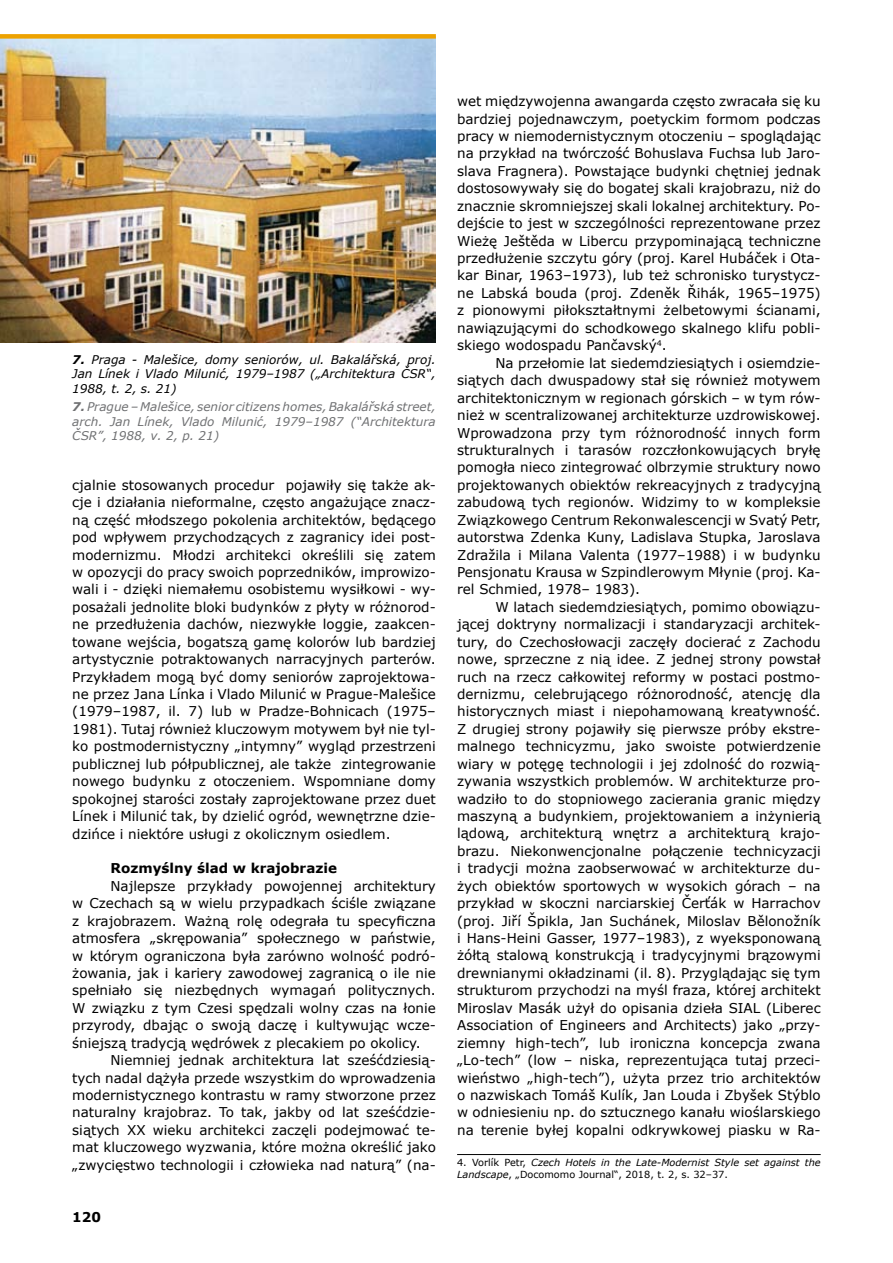
<style>
.page{position:relative;width:893px;height:1263px;background:#fff}
.page>*{position:absolute;margin:0;border:0;box-sizing:border-box;transform-origin:0 0}
.t1{font:13.5px/17.4px "Verdana";color:#000;text-align:justify}
.t2{font:700 13.5px "Verdana";color:#000}
.t3{font:italic 12px/14.4px "Verdana";color:#707173;text-align:justify}
.t4{font:italic 12px/14.4px "Verdana";color:#000;text-align:justify}
.t5{font:italic 9.75px/11.7px "Verdana";color:#000}
.s1{font-weight:700}
.s2{font-style:normal}
</style>
<div class="page">
<hr style="left:457px;top:1154px;width:364px;height:1px;background:#000">
<img style="left:0;top:39px;width:436px;height:304px">
<div style="left:0;top:34px;width:436px;height:5px;background:#eda200"></div>
<p class="t4" style="left:72px;top:352px;width:365px"><span class="s1">7.</span> Praga - Malešice, domy seniorów, ul. Bakalářská, proj.<br>Jan Línek i Vlado Milunić, 1979–1987 („Architektura ČSR“, 1988, t. 2, s. 21)</p>
<p class="t3" style="left:72px;top:399px;width:365px"><span class="s1">7.</span> Prague – Malešice, senior citizens homes, Bakalářská street, arch. Jan Línek, Vlado Milunić, 1979–1987 (“Architektura ČSR”, 1988, v. 2, p. 21)</p>
<p class="t1" style="left:72px;top:476px;width:365px">cjalnie stosowanych procedur pojawiły się także ak&shy;cje i działania nieformalne, często angażujące znacz&shy;ną część młodszego pokolenia architektów, będącego pod wpływem przychodzących z zagranicy idei post&shy;modernizmu. Młodzi architekci określili się zatem w opozycji do pracy swoich poprzedników, improwizo&shy;wali i - dzięki niemałemu osobistemu wysiłkowi - wy&shy;posażali jednolite bloki budynków z płyty w różnorod&shy;ne przedłużenia dachów, niezwykłe loggie, zaakcen&shy;towane wejścia, bogatszą gamę kolorów lub bardziej artystycznie potraktowanych narracyjnych parterów.<br>Przykładem mogą być domy seniorów zaprojektowa&shy;ne przez Jana Línka i Vlado Milunić w Prague-Malešice (1979–1987, il. 7) lub w Pradze-Bohnicach (1975– 1981). Tutaj również kluczowym motywem był nie tyl&shy;ko postmodernistyczny „intymny” wygląd przestrzeni publicznej lub półpublicznej, ale także zintegrowanie nowego budynku z otoczeniem. Wspomniane domy spokojnej starości zostały zaprojektowane przez duet Línek i Milunić tak, by dzielić ogród, wewnętrzne dzie&shy;dzińce i niektóre usługi z okolicznym osiedlem.</p>
<p class="t2" style="left:111px;top:860px;width:228px">Rozmyślny ślad w krajobrazie</p>
<p class="t1" style="left:72px;top:877px;width:365px;text-indent:38px">Najlepsze przykłady powojennej architektury w Czechach są w wielu przypadkach ściśle związane z krajobrazem. Ważną rolę odegrała tu specyficzna atmosfera „skrępowania” społecznego w państwie, w którym ograniczona była zarówno wolność podró&shy;żowania, jak i kariery zawodowej zagranicą o ile nie spełniało się niezbędnych wymagań politycznych.<br>W związku z tym Czesi spędzali wolny czas na łonie przyrody, dbając o swoją daczę i kultywując wcze&shy;śniejszą tradycją wędrówek z plecakiem po okolicy.</p>
<p class="t1" style="left:72px;top:1051px;width:365px;text-indent:38px">Niemniej jednak architektura lat sześćdziesią&shy;tych nadal dążyła przede wszystkim do wprowadzenia modernistycznego kontrastu w ramy stworzone przez naturalny krajobraz. To tak, jakby od lat sześćdzie&shy;siątych XX wieku architekci zaczęli podejmować te&shy;mat kluczowego wyzwania, które można określić jako „zwycięstwo technologii i człowieka nad naturą” (na-</p>
<p class="t2" style="left:72px;top:1209px;width:30px">120</p>
<p class="t1" style="left:457px;top:92px;width:365px">wet międzywojenna awangarda często zwracała się ku bardziej pojednawczym, poetyckim formom podczas pracy w niemodernistycznym otoczeniu – spoglądając na przykład na twórczość Bohuslava Fuchsa lub Jaro&shy;slava Fragnera). Powstające budynki chętniej jednak dostosowywały się do bogatej skali krajobrazu, niż do znacznie skromniejszej skali lokalnej architektury. Po&shy;dejście to jest w szczególności reprezentowane przez Wieżę Ještěda w Libercu przypominającą techniczne przedłużenie szczytu góry (proj. Karel Hubáček i Ota&shy;kar Binar, 1963–1973), lub też schronisko turystycz&shy;ne Labská bouda (proj. Zdeněk Řihák, 1965–1975) z pionowymi piłokształtnymi żelbetowymi ścianami, nawiązującymi do schodkowego skalnego klifu pobli&shy;skiego wodospadu Pančavský<sup>4</sup>.</p>
<p class="t1" style="left:457px;top:354px;width:365px;text-indent:38px">Na przełomie lat siedemdziesiątych i osiemdzie&shy;siątych dach dwuspadowy stał się również motywem architektonicznym w regionach górskich – w tym rów&shy;nież w scentralizowanej architekturze uzdrowiskowej.<br>Wprowadzona przy tym różnorodność innych form strukturalnych i tarasów rozczłonkowujących bryłę pomogła nieco zintegrować olbrzymie struktury nowo projektowanych obiektów rekreacyjnych z tradycyjną zabudową tych regionów. Widzimy to w kompleksie Związkowego Centrum Rekonwalescencji w Svatý Petr, autorstwa Zdenka Kuny, Ladislava Stupka, Jaroslava Zdražila i Milana Valenta (1977–1988) i w budynku Pensjonatu Krausa w Szpindlerowym Młynie (proj. Ka&shy;rel Schmied, 1978– 1983).</p>
<p class="t1" style="left:457px;top:598px;width:365px;text-indent:38px">W latach siedemdziesiątych, pomimo obowiązu&shy;jącej doktryny normalizacji i standaryzacji architek&shy;tury, do Czechosłowacji zaczęły docierać z Zachodu nowe, sprzeczne z nią idee. Z jednej strony powstał ruch na rzecz całkowitej reformy w postaci postmo&shy;dernizmu, celebrującego różnorodność, atencję dla historycznych miast i niepohamowaną kreatywność.<br>Z drugiej strony pojawiły się pierwsze próby ekstre&shy;malnego technicyzmu, jako swoiste potwierdzenie wiary w potęgę technologii i jej zdolność do rozwią&shy;zywania wszystkich problemów. W architekturze pro&shy;wadziło to do stopniowego zacierania granic między maszyną a budynkiem, projektowaniem a inżynierią lądową, architekturą wnętrz a architekturą krajo&shy;brazu. Niekonwencjonalne połączenie technicyzacji i tradycji można zaobserwować w architekturze du&shy;żych obiektów sportowych w wysokich górach – na przykład w skoczni narciarskiej Čerťák w Harrachov (proj. Jiří Špikla, Jan Suchánek, Miloslav Bělonožník i Hans-Heini Gasser, 1977–1983), z wyeksponowaną żółtą stalową konstrukcją i tradycyjnymi brązowymi drewnianymi okładzinami (il. 8). Przyglądając się tym strukturom przychodzi na myśl fraza, której architekt Miroslav Masák użył do opisania dzieła SIAL (Liberec Association of Engineers and Architects) jako „przy&shy;ziemny high-tech”, lub ironiczna koncepcja zwana „Lo-tech” (low – niska, reprezentująca tutaj przeci&shy;wieństwo „high-tech”), użyta przez trio architektów o nazwiskach Tomáš Kulík, Jan Louda i Zbyšek Stýblo w odniesieniu np. do sztucznego kanału wioślarskiego na terenie byłej kopalni odkrywkowej piasku w Ra-</p>
<p class="t5" style="left:457px;top:1156px;width:365px"><span class="s2">4. Vorlík Petr,</span> Czech Hotels in the Late-Modernist Style set against the<br>Landscape<span class="s2">, „Docomomo Journal“, 2018, t. 2, s. 32–37.</span></p>
</div>
